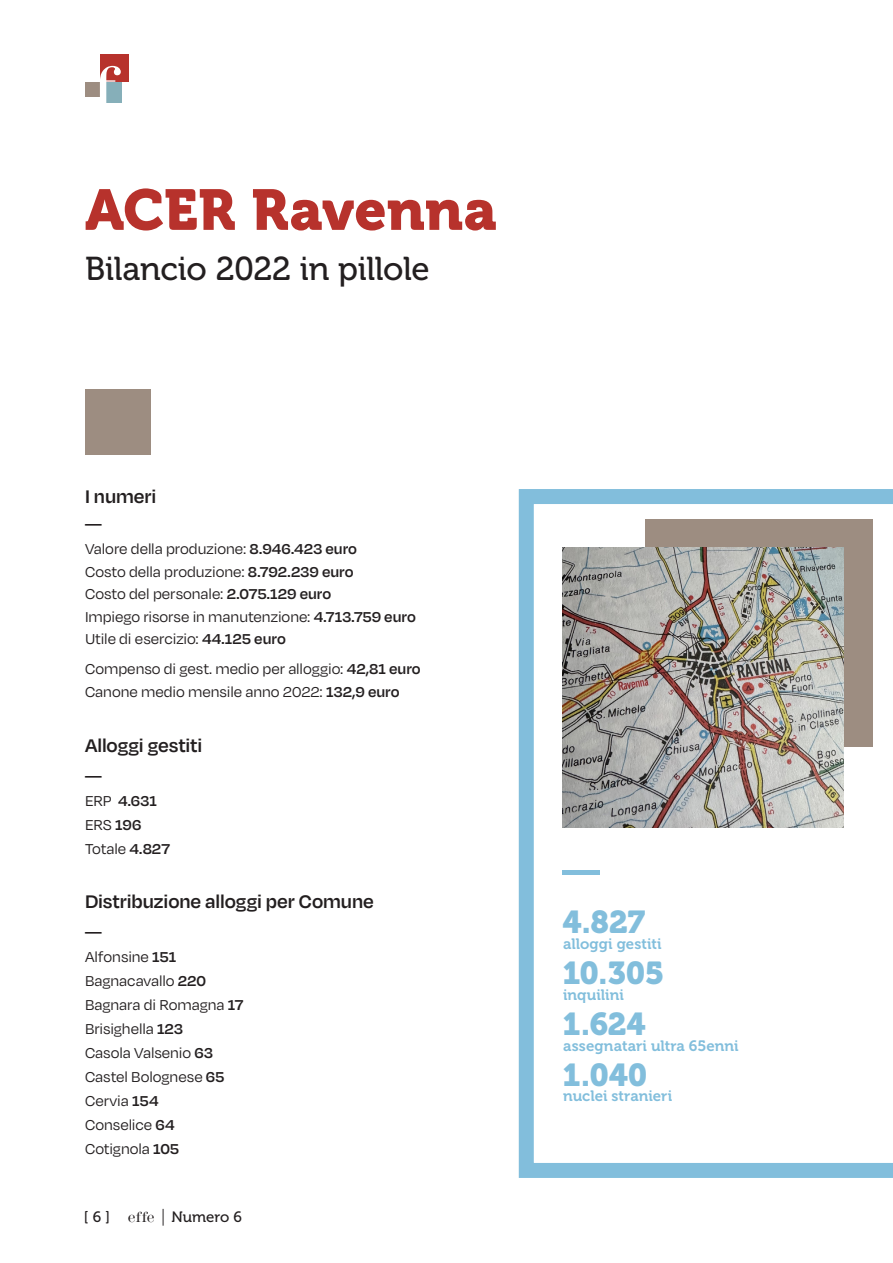
<style>
.page{position:relative;width:893px;height:1263px;background:#fff}
.page>*{position:absolute;margin:0;border:0;box-sizing:border-box;transform-origin:0 0}
.t1{font:300 67.65px "ITC Modern No.216 W01";color:#fff}
.t2{font:57px "Museo 900";color:#b7322c}
.t3{font:33px "Museo 500";letter-spacing:-.01em;color:#231f20}
.t4{font:31.5px "Museo 900";letter-spacing:-.005em;color:#82bedc}
.t5{font:31.5px "Museo 900";letter-spacing:-.005em;color:#82bedc;scale:2 1}
.t6{font:600 21px "Degular";letter-spacing:-.005em;color:#231f20}
.t7{font:600 18px "Degular";color:#231f20;scale:2 1}
.t8{font:16.5px "Degular";letter-spacing:-.005em;color:#231f20}
.t9{font:600 16.5px "Degular";color:#231f20}
.t10{font:15px "Museo 700";letter-spacing:.005em;color:#82bedc}
.t11{font:15px "Museo 500";letter-spacing:.005em;color:#231f20}
.s1{font-weight:600}
.s2{font-weight:400}
.s3{font-family:"ITC Modern No.216 W01";font-weight:300}
.s4{font-family:"ITC Modern No.216 W01";font-weight:300;font-size:19.5px}
</style>
<div class="page">
<div style="left:85px;top:82px;width:15px;height:15px;background:#9d8d81"></div>
<div style="left:100px;top:82px;width:22px;height:21px;background:#86afb9"></div>
<div style="left:100px;top:54px;width:28px;height:28px;background:#b7322c"></div>
<div style="left:85px;top:389px;width:66px;height:66px;background:#9d8d81"></div>
<svg style="left:519px;top:489px;width:374px;height:689px"></svg>
<div style="left:645px;top:519px;width:228px;height:227px;background:#9d8d81"></div>
<img style="left:563px;top:547px;width:280px;height:281px">
<h1 class="t1" style="left:92px;top:51px;width:28px">f</h1>
<p class="t2" style="left:85px;top:178px;width:413px">ACER Ravenna</p>
<p class="t3" style="left:85px;top:250px;width:346px">Bilancio 2022 in pillole</p>
<p class="t6" style="left:85px;top:483px;width:73px">I numeri</p>
<p class="t7" style="left:85px;top:507px;width:10px">_</p>
<p class="t8" style="left:85px;top:539px;width:274px">Valore della produzione: <span class="s1">8.946.423 euro</span></p>
<p class="t8" style="left:85px;top:562px;width:270px">Costo della produzione: <span class="s1">8.792.239 euro</span></p>
<p class="t8" style="left:85px;top:584px;width:248px">Costo del personale: <span class="s1">2.075.129 euro</span></p>
<p class="t8" style="left:85px;top:607px;width:332px">Impiego risorse in manutenzione: <span class="s1">4.713.759 euro</span></p>
<p class="t8" style="left:85px;top:629px;width:202px">Utile di esercizio: <span class="s1">44.125 euro</span></p>
<p class="t8" style="left:85px;top:659px;width:337px">Compenso di gest. medio per alloggio: <span class="s1">42,81 euro</span></p>
<p class="t8" style="left:85px;top:682px;width:316px">Canone medio mensile anno 2022: <span class="s1">132,9 euro</span></p>
<p class="t6" style="left:85px;top:732px;width:119px">Alloggi gestiti</p>
<p class="t7" style="left:85px;top:759px;width:10px">_</p>
<p class="t9" style="left:85px;top:791px;width:73px"><span class="s2">ERP</span> 4.631</p>
<p class="t8" style="left:85px;top:815px;width:58px">ERS <span class="s1">196</span></p>
<p class="t8" style="left:85px;top:839px;width:86px">Totale <span class="s1">4.827</span></p>
<p class="t6" style="left:85px;top:888px;width:290px">Distribuzione alloggi per Comune</p>
<p class="t7" style="left:85px;top:915px;width:10px">_</p>
<p class="t8" style="left:85px;top:947px;width:93px">Alfonsine <span class="s1">151</span></p>
<p class="t8" style="left:85px;top:971px;width:123px">Bagnacavallo <span class="s1">220</span></p>
<p class="t8" style="left:85px;top:995px;width:160px">Bagnara di Romagna <span class="s1">17</span></p>
<p class="t8" style="left:85px;top:1019px;width:100px">Brisighella <span class="s1">123</span></p>
<p class="t8" style="left:85px;top:1043px;width:130px">Casola Valsenio <span class="s1">63</span></p>
<p class="t8" style="left:85px;top:1067px;width:141px">Castel Bolognese <span class="s1">65</span></p>
<p class="t8" style="left:85px;top:1091px;width:75px">Cervia <span class="s1">154</span></p>
<p class="t8" style="left:85px;top:1115px;width:91px">Conselice <span class="s1">64</span></p>
<p class="t8" style="left:85px;top:1139px;width:96px">Cotignola <span class="s1">105</span></p>
<p class="t11" style="left:84px;top:1208px;width:28px">[ 6 ]</p>
<p class="t11" style="left:128px;top:1208px;width:116px"><span class="s3">effe</span> <span class="s4">|</span> Numero 6</p>
<p class="t5" style="left:562px;top:841px;width:21px">_</p>
<p class="t4" style="left:562px;top:904px;width:84px">4.827</p>
<p class="t4" style="left:562px;top:955px;width:103px">10.305</p>
<p class="t4" style="left:562px;top:1006px;width:85px">1.624</p>
<p class="t4" style="left:562px;top:1057px;width:87px">1.040</p>
<p class="t10" style="left:563px;top:936px;width:100px">alloggi gestiti</p>
<p class="t10" style="left:563px;top:987px;width:62px">inquilini</p>
<p class="t10" style="left:563px;top:1038px;width:177px">assegnatari ultra 65enni</p>
<p class="t10" style="left:563px;top:1087px;width:111px">nuclei stranieri</p>
</div>
